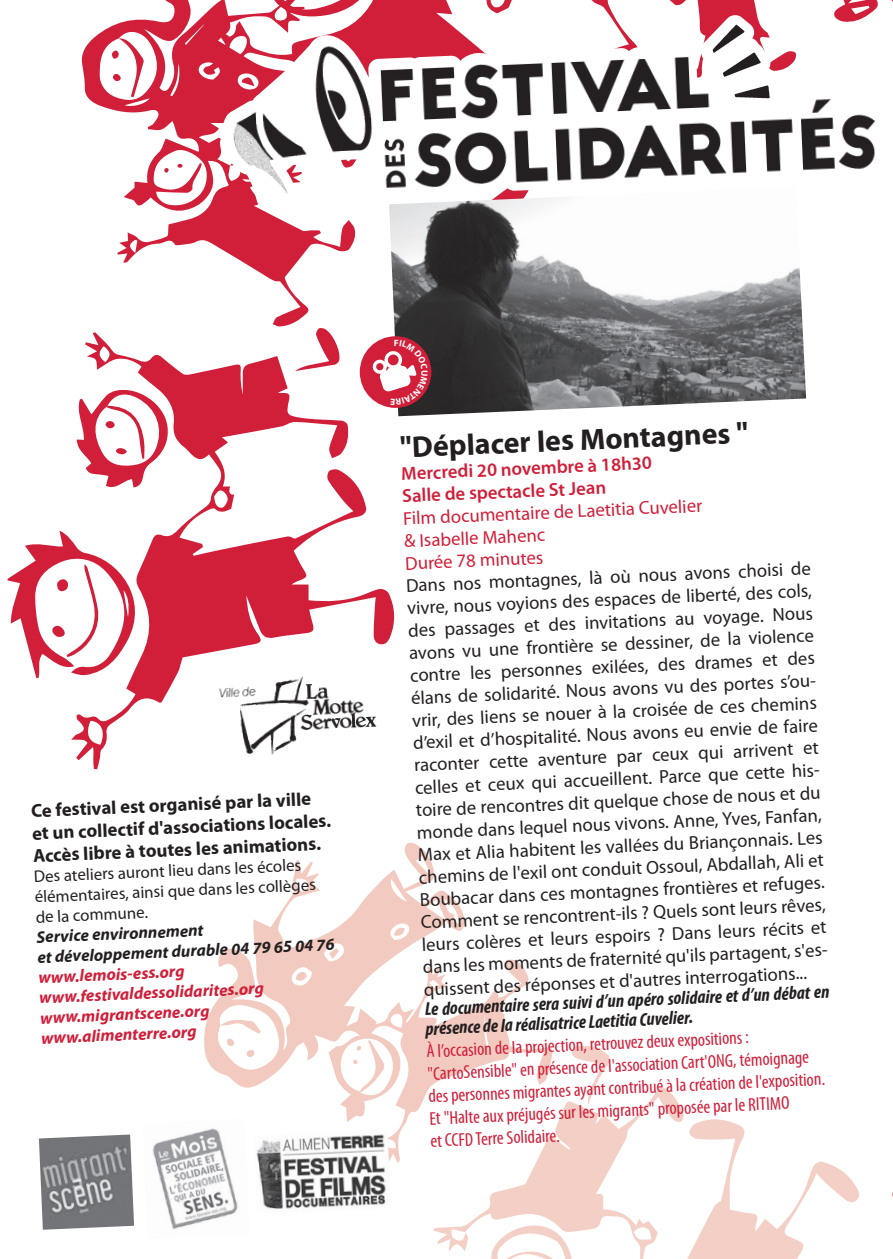
<style>
.page{position:relative;width:893px;height:1259px;background:#fff}
.page>*{position:absolute;margin:0;border:0;box-sizing:border-box;transform-origin:0 0}
.t1{font:700 30px "Myriad Pro";color:#231f20}
.t2{font:18.6px/22.5px "Myriad Pro";color:#231f20}
.t3{font:condensed 18.6px/22.2px "Myriad Pro";color:#d11e39}
.t4{font:700 18.6px "Myriad Pro";color:#231f20}
.t5{font:italic 700 condensed 18.6px/19.2px "Myriad Pro";color:#231f20}
.t6{font:18.6px "Myriad Pro";color:#d11e39}
.t7{font:600 18.6px "Myriad Pro";color:#d11e39}
.t8{font:italic 700 16.8px "Myriad Pro";color:#d11e39}
.t9{font:16.8px "Myriad Pro";color:#231f20}
.t10{font:italic 700 16.8px "Myriad Pro";color:#231f20}
</style>
<div class="page">
<svg style="left:433px;top:1087px;width:418px;height:172px"></svg>
<svg style="left:836px;top:1179px;width:57px;height:80px"></svg>
<svg style="left:204px;top:842px;width:349px;height:321px"></svg>
<svg style="left:478px;top:1225px;width:103px;height:34px"></svg>
<svg style="left:571px;top:1045px;width:39px;height:61px"></svg>
<svg style="left:296px;top:972px;width:11px;height:8px"></svg>
<svg style="left:329px;top:948px;width:10px;height:11px"></svg>
<svg style="left:394px;top:928px;width:11px;height:7px"></svg>
<svg style="left:71px;top:332px;width:324px;height:437px"></svg>
<svg style="left:81px;top:0;width:275px;height:326px"></svg>
<svg style="left:295px;top:328px;width:46px;height:43px"></svg>
<svg style="left:203px;top:65px;width:3px;height:11px"></svg>
<svg style="left:206px;top:0;width:20px;height:155px;fill:#d11e39"></svg>
<svg style="left:112px;top:38px;width:32px;height:59px"></svg>
<svg style="left:164px;top:168px;width:5px;height:5px"></svg>
<svg style="left:177px;top:164px;width:6px;height:4px"></svg>
<svg style="left:220px;top:1020px;width:41px;height:37px"></svg>
<svg style="left:352px;top:1040px;width:33px;height:52px"></svg>
<svg style="left:8px;top:530px;width:142px;height:148px"></svg>
<svg style="left:76px;top:386px;width:93px;height:104px"></svg>
<img style="left:389px;top:227px;width:417px;height:189px">
<img style="left:39px;top:1134px;width:95px;height:95px">
<img style="left:153px;top:1118px;width:97px;height:112px">
<div style="left:360px;top:336px;width:71px;height:72px;background:#d11e39;border-radius:50%"></div>
<img style="left:254px;top:1129px;width:137px;height:80px">
<img style="left:226px;top:0;width:287px;height:227px">
<svg style="left:242px;top:0;width:651px;height:218px"></svg>
<svg style="left:372px;top:339px;width:56px;height:66px"></svg>
<p class="t4" style="left:31px;top:800px;width:282px;rotate:-3deg">Ce festival est organisé par la ville</p>
<p class="t4" style="left:32px;top:822px;width:301px;rotate:-3deg">et un collectif d'associations locales.</p>
<p class="t4" style="left:33px;top:845px;width:290px;rotate:-3deg">Accès libre à toutes les animations.</p>
<p class="t9" style="left:34px;top:865px;width:269px;rotate:-2deg">Des ateliers auront lieu dans les écoles</p>
<p class="t9" style="left:35px;top:885px;width:283px;rotate:-2deg">élémentaires, ainsi que dans les collèges</p>
<p class="t9" style="left:35px;top:906px;width:114px;rotate:-2deg">de la commune.</p>
<p class="t10" style="left:36px;top:925px;width:169px;rotate:-2deg">Service environnement</p>
<p class="t10" style="left:37px;top:945px;width:299px;rotate:-2deg">et développement durable 04 79 65 04 76</p>
<p class="t8" style="left:38px;top:966px;width:148px;rotate:-2deg">www.lemois-ess.org</p>
<p class="t8" style="left:39px;top:985px;width:226px;rotate:-2deg">www.festivaldessolidarites.org</p>
<p class="t8" style="left:40px;top:1006px;width:171px;rotate:-2deg">www.migrantscene.org</p>
<p class="t8" style="left:41px;top:1026px;width:157px;rotate:-2deg">www.alimenterre.org</p>
<p class="t1" style="left:400px;top:426px;width:350px;rotate:-2deg">"Déplacer les Montagnes "</p>
<p class="t7" style="left:401px;top:463px;width:252px;rotate:-3deg">Mercredi 20 novembre à 18h30</p>
<p class="t7" style="left:402px;top:485px;width:205px;rotate:-3deg">Salle de spectacle St Jean</p>
<p class="t6" style="left:403px;top:508px;width:301px;rotate:-3deg">Film documentaire de Laetitia Cuvelier</p>
<p class="t6" style="left:404px;top:530px;width:142px;rotate:-3deg">&amp; Isabelle Mahenc</p>
<p class="t6" style="left:405px;top:552px;width:140px;rotate:-3deg">Durée 78 minutes</p>
<p class="t2" style="left:402px;top:576px;width:413px;rotate:-3deg">Dans nos montagnes, là où nous avons choisi de vivre, nous voyions des espaces de liberté, des cols, des passages et des invitations au voyage. Nous avons vu une frontière se dessiner, de la violence contre les personnes exilées, des drames et des élans de solidarité. Nous avons vu des portes s’ou&shy;vrir, des liens se nouer à la croisée de ces chemins d’exil et d’hospitalité. Nous avons eu envie de faire raconter cette aventure par ceux qui arrivent et celles et ceux qui accueillent. Parce que cette his&shy;toire de rencontres dit quelque chose de nous et du monde dans lequel nous vivons. Anne, Yves, Fanfan, Max et Alia habitent les vallées du Briançonnais. Les chemins de l'exil ont conduit Ossoul, Abdallah, Ali et Boubacar dans ces montagnes frontières et refuges.<br>Comment se rencontrent-ils ? Quels sont leurs rêves, leurs colères et leurs espoirs ? Dans leurs récits et dans les moments de fraternité qu'ils partagent, s'es&shy;quissent des réponses et d'autres interrogations...</p>
<p class="t5" style="left:424px;top:1001px;width:407px;rotate:-3deg">Le documentaire sera suivi d’un apéro solidaire et d’un débat en présence de la réalisatrice Laetitia Cuvelier.</p>
<p class="t3" style="left:426px;top:1041px;width:324px;rotate:-3deg">À l’occasion de la projection, retrouvez deux expositions :</p>
<p class="t3" style="left:427px;top:1064px;width:383px;rotate:-3deg">"CartoSensible" en présence de l'association Cart'ONG, témoignage</p>
<p class="t3" style="left:428px;top:1086px;width:399px;rotate:-3deg">des personnes migrantes ayant contribué à la création de l'exposition.<br>Et "Halte aux préjugés sur les migrants" proposée par le RITIMO</p>
<p class="t3" style="left:430px;top:1130px;width:131px;rotate:-3deg">et CCFD Terre Solidaire.</p>
</div>
